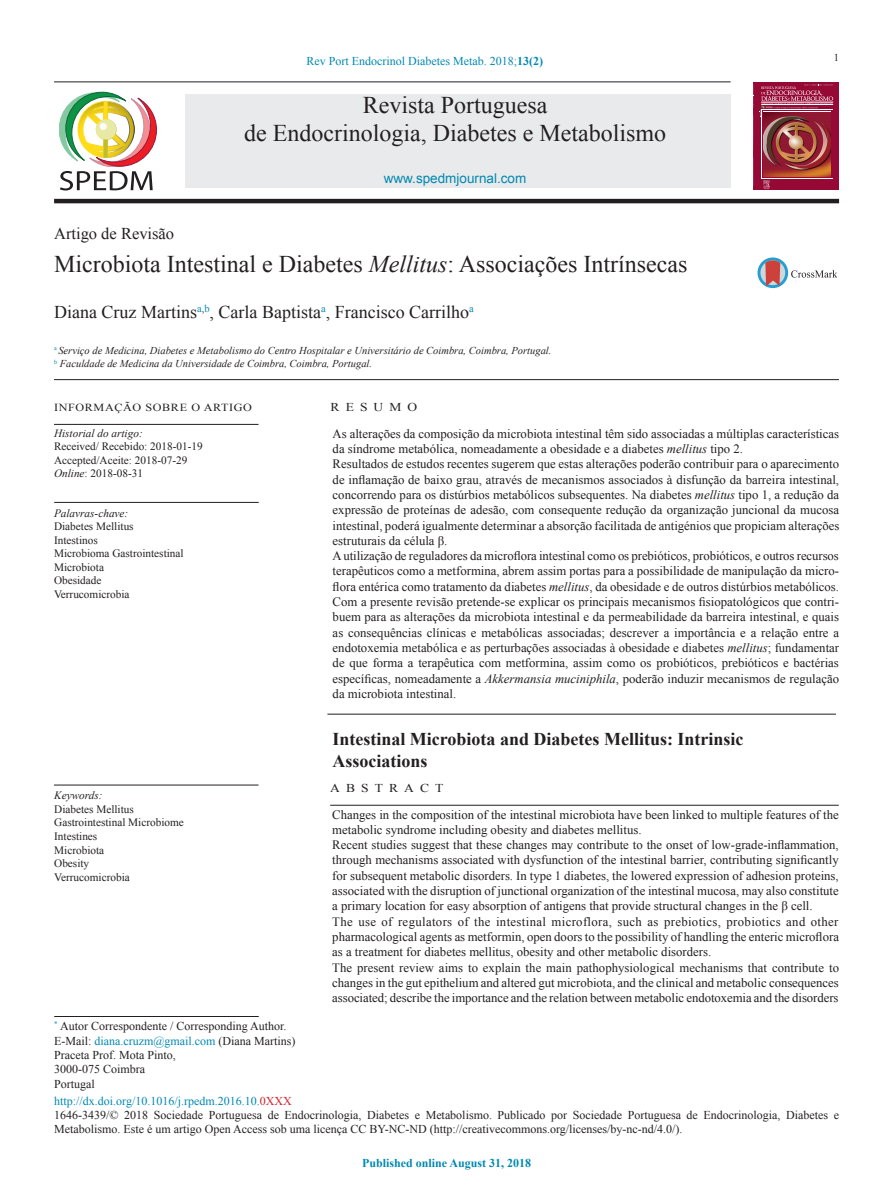
<style>
.page{position:relative;width:893px;height:1191px;background:#fff}
.page>*{position:absolute;margin:0;border:0;box-sizing:border-box;transform-origin:0 0}
.t1{font:24px/28.8px "Times New Roman";color:#231f20;text-align:center}
.t2{font:700 18px/21.6px "Times New Roman";color:#231f20}
.t3{font:18px "Times New Roman";color:#231f20}
.t4{font:16.5px "Times New Roman";color:#231f20}
.t5{font:13.5px "Arial";color:#0088b2}
.t6{font:12.75px/15.3px "Times New Roman";color:#231f20}
.t7{font:12px/14.4px "Times New Roman";color:#231f20}
.t8{font:12px "Times New Roman";color:#0088b2}
.t9{font:700 12px "Times New Roman";color:#0088b2}
.t10{font:12px "Times New Roman";letter-spacing:.45em;color:#231f20;scale:1.12 1}
.t11{font:12px "Times New Roman";color:#231f20;scale:1.12 1}
.t12{font:11.25px/13.5px "Times New Roman";color:#231f20}
.t13{font:italic 11.25px "Times New Roman";color:#231f20}
.t14{font:10.8px "Times New Roman";letter-spacing:.05em;color:#231f20;scale:1.13 1}
.t15{font:italic 10.5px/13.5px "Times New Roman";color:#231f20}
.t16{font:10.5px "Times New Roman";color:#231f20}
.s1{font-weight:700}
.s2{font-style:italic}
.s3{color:#0088b2}
.s4{color:#d1232a}
</style>
<div class="page">
<hr style="left:54px;top:82px;width:677px;height:1px;background:#231f20">
<hr style="left:54px;top:379px;width:785px;height:1px;background:#231f20">
<hr style="left:54px;top:424px;width:205px;height:1px;background:#231f20">
<hr style="left:327px;top:714px;width:509px;height:1px;background:#231f20">
<hr style="left:54px;top:199px;width:785px;height:4px;background:#231f20">
<div style="left:185px;top:94px;width:546px;height:93px;background:#e9eaeb"></div>
<div style="left:754px;top:82px;width:85px;height:108px;background:#960935"></div>
<svg style="left:761px;top:117px;width:72px;height:62px"></svg>
<div style="left:762px;top:111px;width:70px;height:67px;background:#960935"></div>
<svg style="left:763px;top:180px;width:7px;height:9px"></svg>
<img style="left:763px;top:117px;width:68px;height:60px">
<svg style="left:760px;top:84px;width:73px;height:33px"></svg>
<svg style="left:757px;top:257px;width:31px;height:31px"></svg>
<div style="left:760px;top:260px;width:25px;height:25px;background:#ced8dc;border-radius:50%"></div>
<svg style="left:765px;top:260px;width:15px;height:26px"></svg>
<svg style="left:791px;top:270px;width:45px;height:8px"></svg>
<hr style="left:54px;top:1016px;width:205px;height:1px;background:#231f20">
<svg style="left:59px;top:92px;width:98px;height:98px"></svg>
<hr style="left:54px;top:502px;width:205px;height:1px;background:#231f20">
<hr style="left:54px;top:785px;width:205px;height:1px;background:#231f20">
<hr style="left:330px;top:805px;width:509px;height:1px;background:#231f20">
<p class="t8" style="left:306px;top:52px;width:238px">Rev Port Endocrinol Diabetes Metab. 2018;<span class="s1">13(2)</span></p>
<p class="t4" style="left:54px;top:221px;width:122px">Artigo de Revisão</p>
<h1 class="t1" style="left:244px;top:89px;width:423px">Revista Portuguesa<br>de Endocrinologia, Diabetes e Metabolismo</h1>
<p class="t5" style="left:384px;top:169px;width:144px">www.spedmjournal.com</p>
<h1 class="t1" style="left:54px;top:248px;width:635px">Microbiota Intestinal e Diabetes <span class="s2">Mellitus</span>: Associações Intrínsecas</h1>
<h2 class="t3" style="left:54px;top:300px;width:421px">Diana Cruz Martins<sup>a</sup><sup>,</sup><sup>b</sup>, Carla Baptista<sup>a</sup>, Francisco Carrilho<sup>a</sup></h2>
<p class="t15" style="left:54px;top:343px;width:499px"><sup>a</sup> Serviço de Medicina, Diabetes e Metabolismo do Centro Hospitalar e Universitário de Coimbra, Coimbra, Portugal. <sup>b</sup> Faculdade de Medicina da Universidade de Coimbra, Coimbra, Portugal.</p>
<p class="t14" style="left:54px;top:400px;width:177px">INFORMAÇÃO SOBRE O ARTIGO</p>
<p class="t11" style="left:331px;top:399px;width:79px">RESUMO</p>
<p class="t16" style="left:834px;top:50px;width:7px">1</p>
<p class="t16" style="left:828px;top:50px;width:12px">35</p>
<p class="t13" style="left:54px;top:425px;width:90px">Historial do artigo:</p>
<p class="t12" style="left:54px;top:439px;width:150px">Received/ Recebido: 2018-01-19<br>Accepted/Aceite: 2018-07-29<br><span class="s2">Online</span>: 2018-08-31</p>
<p class="t13" style="left:54px;top:505px;width:76px">Palavras-chave:</p>
<p class="t12" style="left:54px;top:519px;width:131px">Diabetes Mellitus<br>Intestinos<br>Microbioma Gastrointestinal<br>Microbiota<br>Obesidade<br>Verrucomicrobia</p>
<p class="t13" style="left:54px;top:788px;width:50px">Keywords:</p>
<p class="t12" style="left:54px;top:802px;width:131px">Diabetes Mellitus<br>Gastrointestinal Microbiome<br>Intestines<br>Microbiota<br>Obesity<br>Verrucomicrobia</p>
<p class="t7" style="left:54px;top:1018px;width:243px"><sup>*</sup> Autor Correspondente / Corresponding Author.<br>E-Mail: <span class="s3">diana.cruzm@gmail.com</span> (Diana Martins)<br>Praceta Prof. Mota Pinto,<br>3000-075 Coimbra<br>Portugal</p>
<p class="t6" style="left:333px;top:425px;width:508px">As alterações da composição da microbiota intestinal têm sido associadas a múltiplas características da síndrome metabólica, nomeadamente a obesidade e a diabetes <span class="s2">mellitus</span> tipo 2.<br>Resultados de estudos recentes sugerem que estas alterações poderão contribuir para o aparecimento de inflamação de baixo grau, através de mecanismos associados à disfunção da barreira intestinal, concorrendo para os distúrbios metabólicos subsequentes. Na diabetes <span class="s2">mellitus</span> tipo 1, a redução da expressão de proteínas de adesão, com consequente redução da organização juncional da mucosa intestinal, poderá igualmente determinar a absorção facilitada de antigénios que propiciam alterações estruturais da célula β.<br>A utilização de reguladores da microflora intestinal como os prebióticos, probióticos, e outros recursos terapêuticos como a metformina, abrem assim portas para a possibilidade de manipulação da micro&shy;flora entérica como tratamento da diabetes <span class="s2">mellitus</span>, da obesidade e de outros distúrbios metabólicos.<br>Com a presente revisão pretende-se explicar os principais mecanismos fisiopatológicos que contri&shy;buem para as alterações da microbiota intestinal e da permeabilidade da barreira intestinal, e quais as consequências clínicas e metabólicas associadas; descrever a importância e a relação entre a endotoxemia metabólica e as perturbações associadas à obesidade e diabetes <span class="s2">mellitus</span>; fundamentar de que forma a terapêutica com metformina, assim como os probióticos, prebióticos e bactérias específicas, nomeadamente a <span class="s2">Akkermansia muciniphila</span>, poderão induzir mecanismos de regulação da microbiota intestinal.</p>
<h2 class="t2" style="left:332px;top:728px;width:413px">Intestinal Microbiota and Diabetes Mellitus: Intrinsic<br>Associations</h2>
<p class="t10" style="left:330px;top:779px;width:102px">ABSTRACT</p>
<p class="t6" style="left:332px;top:806px;width:508px">Changes in the composition of the intestinal microbiota have been linked to multiple features of the metabolic syndrome including obesity and diabetes mellitus.<br>Recent studies suggest that these changes may contribute to the onset of low-grade-inflammation, through mechanisms associated with dysfunction of the intestinal barrier, contributing significantly for subsequent metabolic disorders. In type 1 diabetes, the lowered expression of adhesion proteins, associated with the disruption of junctional organization of the intestinal mucosa, may also constitute a primary location for easy absorption of antigens that provide structural changes in the β cell.<br>The use of regulators of the intestinal microflora, such as prebiotics, probiotics and other pharmacological agents as metformin, open doors to the possibility of handling the enteric microflora as a treatment for diabetes mellitus, obesity and other metabolic disorders.<br>The present review aims to explain the main pathophysiological mechanisms that contribute to changes in the gut epithelium and altered gut microbiota, and the clinical and metabolic consequences associated; describe the importance and the relation between metabolic endotoxemia and the disorders</p>
<p class="t7" style="left:54px;top:1093px;width:786px"><span class="s3">http://dx.doi.org/10.1016/j.rpedm.2016.10.</span><span class="s4">0XXX<br></span>1646-3439/© 2018 Sociedade Portuguesa de Endocrinologia, Diabetes e Metabolismo. Publicado por Sociedade Portuguesa de Endocrinologia, Diabetes e<br>Metabolismo. Este é um artigo Open Access sob uma licença CC BY-NC-ND (http://creativecommons.org/licenses/by-nc-nd/4.0/).</p>
<p class="t9" style="left:362px;top:1153px;width:171px">Published online August 31, 2018</p>
</div>
